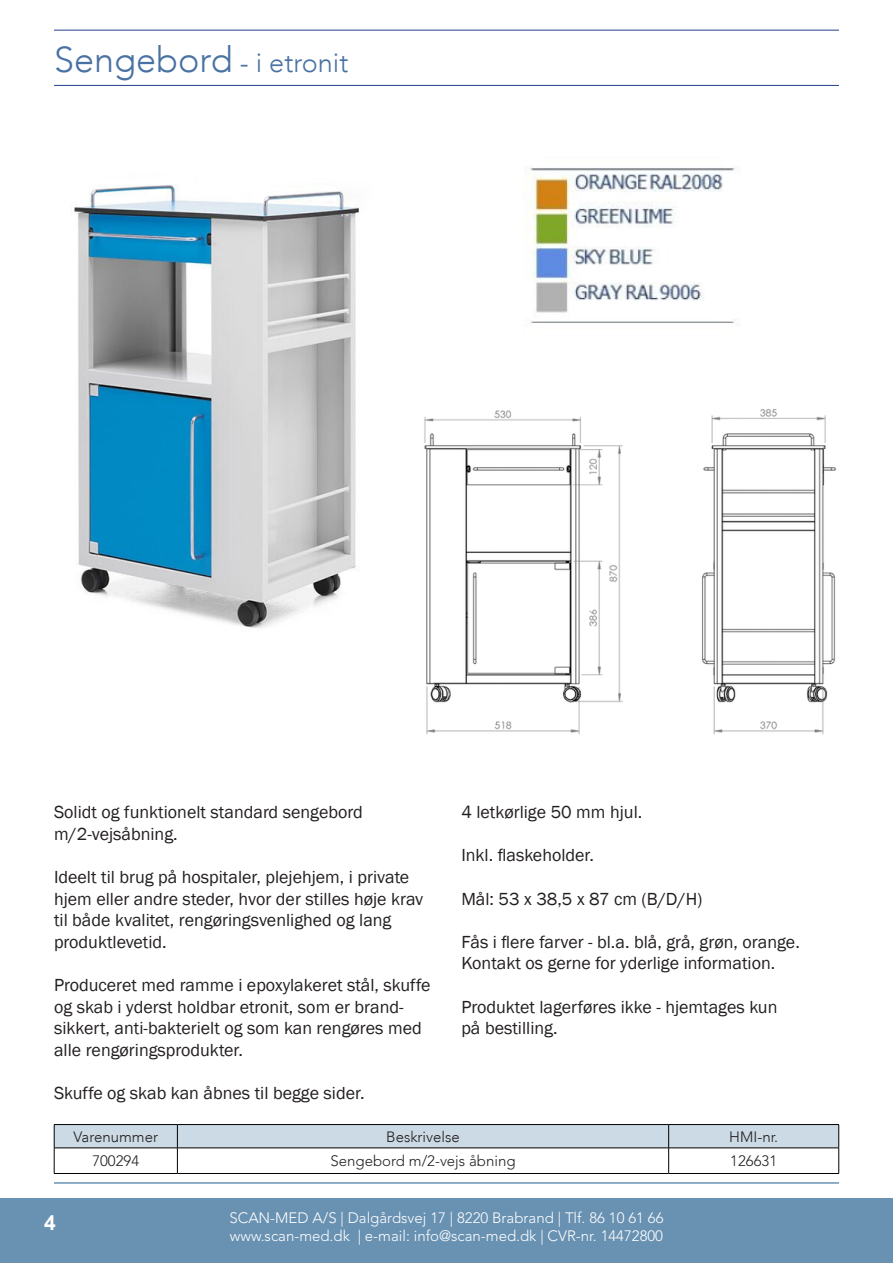
<style>
.page{position:relative;width:893px;height:1263px;background:#fff}
.page>*{position:absolute;margin:0;border:0;box-sizing:border-box;transform-origin:0 0}
.t1{font:300 36px "Avenir LT";color:#4872a3}
.t2{font:700 21px "Arial";color:#fff}
.t3{font:18px/21.6px "Franklin Gothic";color:#231f20}
.t4{font:300 15px/18px "Avenir LT Std";color:#fff}
.Sund__avis_-_tabel_t{font:300 15px "Avenir LT Std";color:#231f20}
.Sund__avis_-_tabel_t-2{font:300 15px "Avenir LT";color:#231f20}
.s1{font-size:27px}
</style>
<div class="page">
<div style="left:0;top:1198px;width:893px;height:65px;background:#6891b2"></div>
<hr style="left:54px;top:1182px;width:785px;height:2px;background:#3b709b">
<hr style="left:54px;top:30px;width:785px;height:1px;background:#253f8e">
<hr style="left:54px;top:85px;width:785px;height:1px;background:#253f8e">
<hr style="left:54px;top:1173px;width:123px;height:1px;background:#000">
<hr style="left:177px;top:1173px;width:492px;height:1px;background:#000">
<hr style="left:669px;top:1173px;width:170px;height:1px;background:#000">
<svg style="left:54px;top:1124px;width:785px;height:49px"></svg>
<img style="left:74px;top:184px;width:285px;height:444px">
<img style="left:424px;top:409px;width:412px;height:326px">
<img style="left:524px;top:166px;width:217px;height:159px">
<p class="t1" style="left:54px;top:38px;width:296px">Sengebord <span class="s1">- i etronit</span></p>
<p class="t3" style="left:54px;top:802px;width:310px">Solidt og funktionelt standard sengebord</p>
<p class="t3" style="left:54px;top:823px;width:125px">m/2-vejsåbning.</p>
<p class="t3" style="left:54px;top:867px;width:371px">Ideelt til brug på hospitaler, plejehjem, i private hjem eller andre steder, hvor der stilles høje krav til både kvalitet, rengøringsvenlighed og lang</p>
<p class="t3" style="left:54px;top:931px;width:114px">produktlevetid.</p>
<p class="t3" style="left:54px;top:975px;width:378px">Produceret med ramme i epoxylakeret stål, skuffe og skab i yderst holdbar etronit, som er brand&shy;sikkert, anti-bakterielt og som kan rengøres med alle rengøringsprodukter.</p>
<p class="t3" style="left:54px;top:1083px;width:312px">Skuffe og skab kan åbnes til begge sider.</p>
<p class="t3" style="left:461px;top:802px;width:182px">4 letkørlige 50 mm hjul.</p>
<p class="t3" style="left:461px;top:845px;width:134px">Inkl. flaskeholder.</p>
<p class="t3" style="left:461px;top:888px;width:243px">Mål: 53 x 38,5 x 87 cm (B/D/H)</p>
<p class="t3" style="left:461px;top:931px;width:340px">Fås i flere farver - bl.a. blå, grå, grøn, orange.</p>
<p class="t3" style="left:461px;top:953px;width:315px">Kontakt os gerne for yderlige information.</p>
<p class="t3" style="left:461px;top:996px;width:318px">Produktet lagerføres ikke - hjemtages kun</p>
<p class="t3" style="left:461px;top:1018px;width:98px">på bestilling.</p>
<p class="Sund__avis_-_tabel_t-2" style="left:74px;top:1128px;width:86px">Varenummer</p>
<p class="Sund__avis_-_tabel_t-2" style="left:386px;top:1128px;width:75px">Beskrivelse</p>
<p class="Sund__avis_-_tabel_t-2" style="left:729px;top:1128px;width:50px">HMI-nr.</p>
<p class="Sund__avis_-_tabel_t" style="left:92px;top:1152px;width:48px">700294</p>
<p class="Sund__avis_-_tabel_t" style="left:330px;top:1152px;width:187px">Sengebord m/2-vejs åbning</p>
<p class="Sund__avis_-_tabel_t" style="left:730px;top:1152px;width:48px">126631</p>
<p class="t2" style="left:44px;top:1207px;width:13px">4</p>
<p class="t4" style="left:229px;top:1209px;width:436px">SCAN-MED A/S | Dalgårdsvej 17 | 8220 Brabrand | Tlf. 86 10 61 66 www.scan-med.dk | e-mail: info@scan-med.dk | CVR-nr. 14472800</p>
</div>
